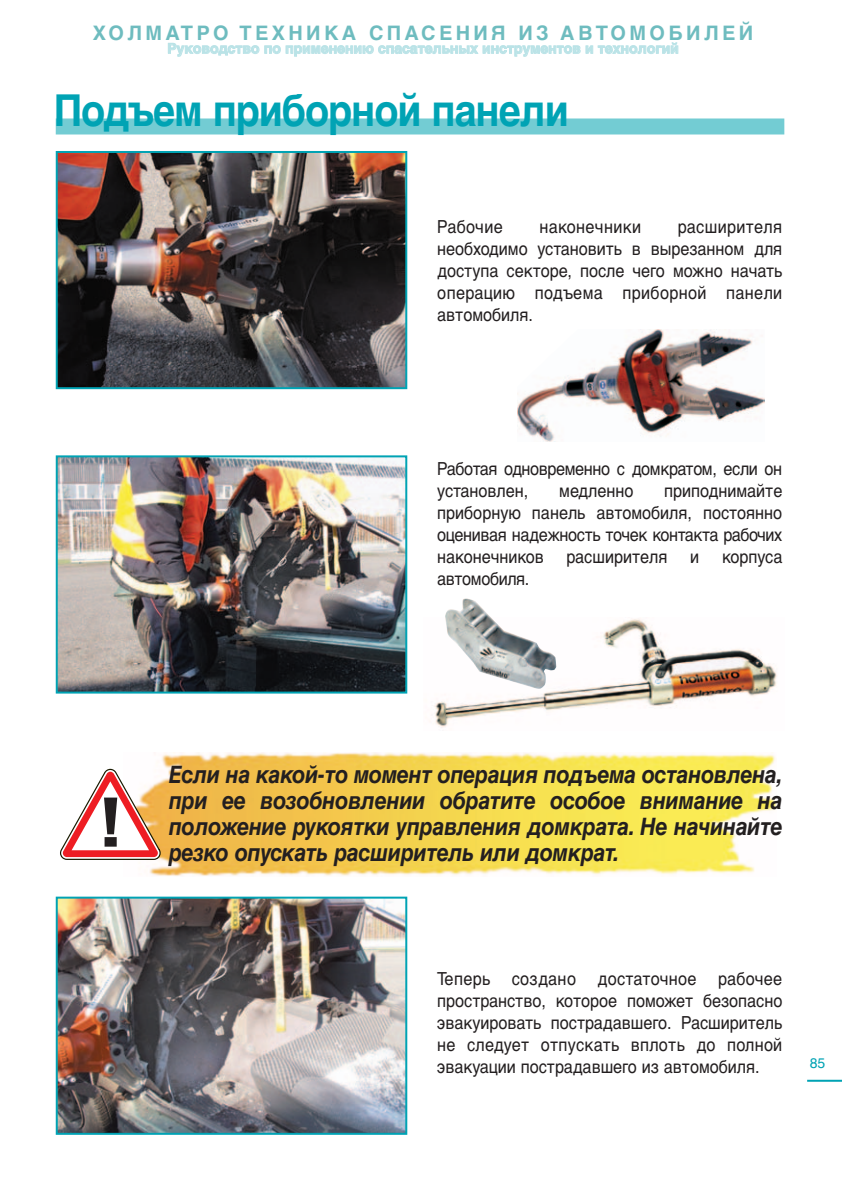
<style>
.page{position:relative;width:842px;height:1191px;background:#fff}
.page>*{position:absolute;margin:0;border:0;box-sizing:border-box;transform-origin:0 0}
.t1{font:700 44px "Helvetica Cyr";letter-spacing:-.03em;color:#00a3b4;scale:.9 1}
.t2{font:24px/26px "Helvetica Cyr Bold Inclined";letter-spacing:-.015em;color:#231f20;text-align:justify;scale:.9 1}
.t3{font:700 20px "Helvetica Cyr";letter-spacing:.165em;color:#6ebcbf}
.t4{font:18px/22px "Helvetica Cyr Upright";color:#231f20;text-align:justify;scale:.9 1}
.t5{font:18px/22px "Helvetica Cyr Upright";letter-spacing:-.02em;color:#231f20;scale:.9 1}
.t6{font:18px "Helvetica Cyr Upright";letter-spacing:.02em;color:#231f20;scale:.9 1}
.t7{font:700 14px "Helvetica Cyr";color:#bae3e7}
.t8{font:14px "Helvetica Cyr Upright";color:#00a3b4}
</style>
<div class="page">
<hr style="left:807px;top:1079px;width:34px;height:2px;background:#00a3b4">
<div style="left:56px;top:118px;width:728px;height:16px;background:#73ccd3"></div>
<img style="left:59px;top:154px;width:345px;height:232px">
<div style="left:56px;top:151px;width:351px;height:238px;border:2px solid #00a3b4"></div>
<img style="left:434px;top:619px;width:343px;height:109px">
<img style="left:445px;top:598px;width:111px;height:91px">
<img style="left:59px;top:458px;width:345px;height:232px">
<div style="left:56px;top:455px;width:351px;height:238px;border:2px solid #00a3b4"></div>
<img style="left:59px;top:899px;width:345px;height:232px">
<div style="left:56px;top:896px;width:351px;height:238px;border:2px solid #00a3b4"></div>
<img style="left:149px;top:753px;width:627px;height:123px">
<svg style="left:60px;top:768px;width:101px;height:92px"></svg>
<img style="left:517px;top:329px;width:247px;height:112px">
<p class="t3" style="left:93px;top:25px;width:662px">XOЛМАТРО ТЕХНИКА СПАСЕНИЯ ИЗ АВТОМОБИЛЕЙ</p>
<p class="t7" style="left:167px;top:43px;width:513px">Руководство по применению спасательных инструментов и технологий</p>
<h1 class="t1" style="left:54px;top:93px;width:574px">Подъем приборной панели</h1>
<p class="t6" style="left:437px;top:220px;width:74px">Рабочие</p>
<p class="t6" style="left:539px;top:220px;width:115px">наконечники</p>
<p class="t4" style="left:437px;top:217px;width:385px;text-indent:241px">расширителя необходимо установить в вырезанном для доступа секторе, после чего можно начать операцию подъема приборной панели автомобиля.</p>
<p class="t5" style="left:437px;top:459px;width:385px">Работая одновременно с домкратом, если он установлен,</p>
<p class="t4" style="left:437px;top:481px;width:385px;text-indent:227px">приподнимайте приборную панель автомобиля, постоянно оценивая надежность точек контакта рабочих наконечников</p>
<p class="t4" style="left:559px;top:481px;width:84px">медленно</p>
<p class="t4" style="left:567px;top:547px;width:114px">расширителя</p>
<p class="t4" style="left:690px;top:547px;width:12px">и</p>
<p class="t4" style="left:722px;top:547px;width:68px">корпуса</p>
<p class="t5" style="left:437px;top:569px;width:104px">автомобиля.</p>
<h2 class="t2" style="left:169px;top:763px;width:683px">Если на какой-то момент операция подъема остановлена, при ее возобновлении обратите особое внимание на положение рукоятки управления домкрата. Не начинайте резко опускать расширитель или домкрат.</h2>
<p class="t4" style="left:437px;top:969px;width:385px">Теперь создано достаточное рабочее пространство, которое поможет безопасно эвакуировать пострадавшего. Расширитель не следует отпускать вплоть до полной эвакуации пострадавшего из автомобиля.</p>
<p class="t8" style="left:810px;top:1057px;width:17px">85</p>
</div>
